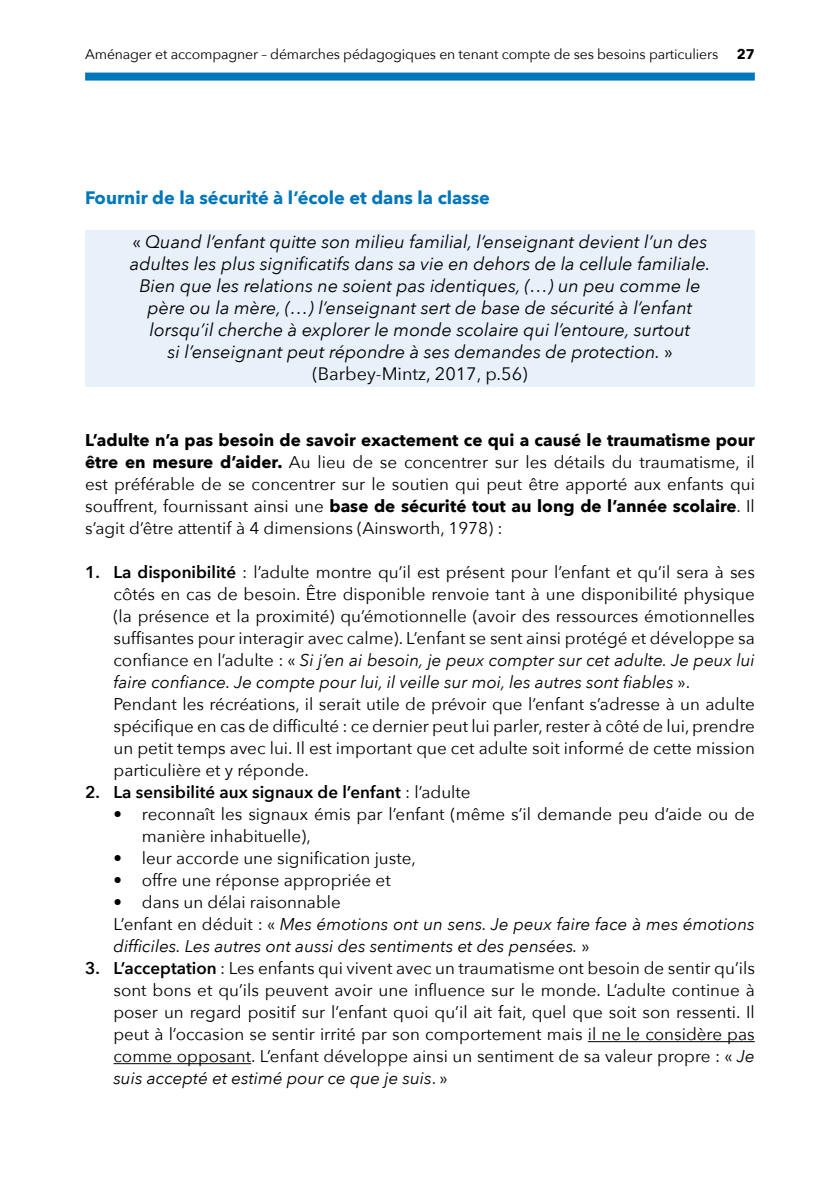
<style>
.page{position:relative;width:840px;height:1191px;background:#fff}
.page>*{position:absolute;margin:0;border:0;box-sizing:border-box;transform-origin:0 0}
.t1{font:italic 18px/22px "Avenir Next";color:#000;text-align:center}
.t2{font:700 18px "Avenir Next";color:#0077ba}
.t3{font:17px/22px "Avenir Next";color:#000;text-align:justify}
.t4{font:italic 17px/22px "Avenir Next";color:#000}
.t5{font:600 17px "Avenir Next";color:#000}
.t6{font:14px "Avenir Next";letter-spacing:-.01em;color:#000}
.t7{font:700 14px "Avenir Next";color:#000}
.s1{font-style:normal}
.s2{font-weight:700}
.s3{font-weight:600}
.s4{font-style:italic}
.s5{font-weight:400}
</style>
<div class="page">
<div style="left:85px;top:73px;width:669px;height:8px;background:#0077ba"></div>
<div style="left:85px;top:230px;width:669px;height:135px;background:#e8f0fa"></div>
<div style="left:85px;top:362px;width:669px;height:25px;background:#e8f0fa"></div>
<hr style="left:587px;top:1041px;width:167px;height:1px;background:#000">
<hr style="left:113px;top:1063px;width:138px;height:1px;background:#000">
<p class="t6" style="left:85px;top:43px;width:634px">Aménager et accompagner – démarches pédagogiques en tenant compte de ses besoins particuliers</p>
<p class="t7" style="left:736px;top:42px;width:20px">27</p>
<p class="t2" style="left:85px;top:182px;width:406px">Fournir de la sécurité à l’école et dans la classe</p>
<p class="t1" style="left:130px;top:230px;width:582px"><span class="s1">«</span> Quand l’enfant quitte son milieu familial, l’enseignant devient l’un des adultes les plus significatifs dans sa vie en dehors de la cellule familiale.<br>Bien que les relations ne soient pas identiques, (…) un peu comme le père ou la mère, (…) l’enseignant sert de base de sécurité à l’enfant lorsqu’il cherche à explorer le monde scolaire qui l’entoure, surtout<br>si l’enseignant peut répondre à ses demandes de protection. <span class="s1">» (Barbey-Mintz, 2017, p.56)</span></p>
<p class="t3" style="left:85px;top:428px;width:671px"><span class="s2">L’adulte n’a pas besoin de savoir exactement ce qui a causé le traumatisme pour être en mesure d’aider.</span> Au lieu de se concentrer sur les détails du traumatisme, il est préférable de se concentrer sur le soutien qui peut être apporté aux enfants qui souffrent, fournissant ainsi une <span class="s2">base de sécurité tout au long de l’année scolaire</span>. Il s’agit d’être attentif à 4 dimensions (Ainsworth, 1978) :</p>
<p class="t3" style="left:113px;top:560px;width:642px;text-align:left;text-indent:-28px"><span class="s3">1. La disponibilité</span> : l’adulte montre qu’il est présent pour l’enfant et qu’il sera à ses côtés en cas de besoin. Être disponible renvoie tant à une disponibilité physique (la présence et la proximité) qu’émotionnelle (avoir des ressources émotionnelles suffisantes pour interagir avec calme). L’enfant se sent ainsi protégé et développe sa confiance en l’adulte : « <span class="s4">Si j’en ai besoin, je peux compter sur cet adulte. Je peux lui faire confiance. Je compte pour lui, il veille sur moi, les autres sont fiables</span> ».<br>Pendant les récréations, il serait utile de prévoir que l’enfant s’adresse à un adulte spécifique en cas de difficulté : ce dernier peut lui parler, rester à côté de lui, prendre un petit temps avec lui. Il est important que cet adulte soit informé de cette mission particulière et y réponde.</p>
<p class="t5" style="left:85px;top:777px;width:387px">2. La sensibilité aux signaux de l’enfant <span class="s5">: l’adulte</span></p>
<p class="t3" style="left:142px;top:802px;width:614px;text-indent:-28px">• reconnaît les signaux émis par l’enfant (même s’il demande peu d’aide ou de manière inhabituelle),</p>
<p class="t3" style="left:113px;top:846px;width:304px">• leur accorde une signification juste,</p>
<p class="t3" style="left:113px;top:868px;width:278px">• offre une réponse appropriée et</p>
<p class="t4" style="left:113px;top:890px;width:642px"><span class="s1">• dans un délai raisonnable<br>L’enfant en déduit : «</span> Mes émotions ont un sens. Je peux faire face à mes émotions difficiles. Les autres ont aussi des sentiments et des pensées. <span class="s1">»</span></p>
<p class="t3" style="left:113px;top:956px;width:642px;text-indent:-28px"><span class="s3">3. L’acceptation</span> : Les enfants qui vivent avec un traumatisme ont besoin de sentir qu’ils sont bons et qu’ils peuvent avoir une influence sur le monde. L’adulte continue à poser un regard positif sur l’enfant quoi qu’il ait fait, quel que soit son ressenti. Il peut à l’occasion se sentir irrité par son comportement mais il ne le considère pas comme opposant. L’enfant développe ainsi un sentiment de sa valeur propre : « <span class="s4">Je suis accepté et estimé pour ce que je suis</span>. »</p>
</div>
